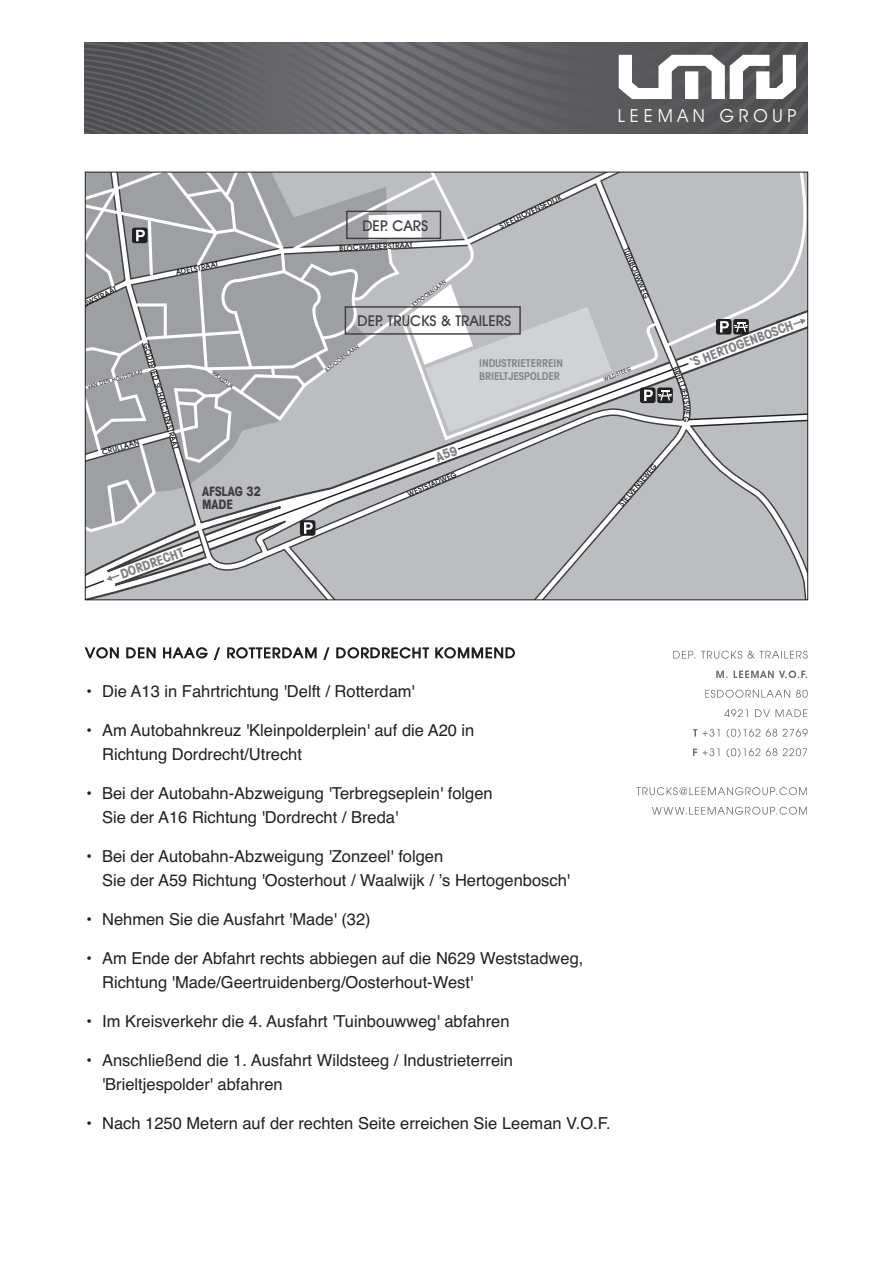
<style>
.page{position:relative;width:893px;height:1263px;background:#fff}
.page>*{position:absolute;margin:0;border:0;box-sizing:border-box;transform-origin:0 0}
.t1{font:18px "Avant Garde IT Cby BT";letter-spacing:.265em;color:#fff}
.t2{font:16.5px/24px "Helvetica";color:#231f20}
.t3{font:500 14.85px "Avant Garde IT Cby BT";color:#3e3e3f}
.t4{font:13.5px "Avant Garde";letter-spacing:.105em;color:#231f20}
.t5{font:700 condensed 12.9px "Avant Garde IT Cby BT";color:#808285}
.t6{font:700 condensed 12.9px/13px "Avant Garde IT Cby BT";color:#3e3e3f}
.t7{font:600 condensed 10.8px/12.9px "Avant Garde IT Cby BT";color:#808285}
.t8{font:500 7.65px "Avant Garde IT Cby BT";color:#050504}
.t9{font:500 5.55px "Avant Garde IT Cby BT";color:#231f20}
</style>
<div class="page">
<svg style="left:84px;top:43px;width:724px;height:3px;background:#5e5e61"></svg>
<svg style="left:84px;top:46px;width:724px;height:6px;background:#5e5e61"></svg>
<svg style="left:84px;top:52px;width:724px;height:3px;background:#5f5f62"></svg>
<svg style="left:84px;top:55px;width:724px;height:78px;background:#6b6c6e"></svg>
<svg style="left:673px;top:651px;width:129px;height:8px"></svg>
<svg style="left:716px;top:670px;width:91px;height:8px"></svg>
<svg style="left:705px;top:690px;width:103px;height:8px"></svg>
<svg style="left:724px;top:709px;width:83px;height:8px"></svg>
<svg style="left:693px;top:729px;width:108px;height:9px"></svg>
<svg style="left:693px;top:748px;width:108px;height:9px"></svg>
<svg style="left:636px;top:787px;width:124px;height:8px"></svg>
<svg style="left:652px;top:807px;width:155px;height:8px"></svg>
<svg style="left:87px;top:174px;width:719px;height:424px;background:#b9babd"></svg>
<svg style="left:433px;top:445px;width:27px;height:18px"></svg>
<svg style="left:678px;top:380px;width:130px;height:51px;background:#b9babc"></svg>
<p class="t8" style="left:83px;top:302px;width:38px;rotate:-25deg">UWSTRAAT</p>
<p class="t8" style="left:176px;top:270px;width:44px;rotate:-11deg">ADELSTRAAT</p>
<p class="t8" style="left:149px;top:343px;width:111px;rotate:74deg">GODFRIED SCHALCKENSTRAAT</p>
<p class="t9" style="left:87px;top:385px;width:59px;rotate:-15deg">VAN DEN HOUTSTRAAT</p>
<p class="t8" style="left:102px;top:450px;width:39px;rotate:-16deg">CRULLAAN</p>
<p class="t5" style="left:119px;top:570px;width:68px;rotate:-20deg">DORDRECHT</p>
<p class="t9" style="left:214px;top:371px;width:27px;rotate:37deg">HAASDIJK</p>
<p class="t6" style="left:202px;top:486px;width:60px">AFSLAG 32<br>MADE</p>
<p class="t3" style="left:363px;top:221px;width:67px">DEP. CARS</p>
<p class="t8" style="left:339px;top:246px;width:75px;rotate:-3deg">BLOCKMEKERSTRAAT</p>
<p class="t9" style="left:412px;top:304px;width:42px;rotate:-37deg">ESDOORNLAAN</p>
<p class="t8" style="left:499px;top:224px;width:70px;rotate:-26deg">STEELHOVENSEDIJK</p>
<p class="t3" style="left:358px;top:316px;width:155px">DEP. TRUCKS &amp; TRAILERS</p>
<p class="t9" style="left:325px;top:368px;width:42px;rotate:-37deg">ESDOORNLAAN</p>
<p class="t7" style="left:479px;top:357px;width:85px">INDUSTRIETERREIN<br>BRIELTJESPOLDER</p>
<p class="t8" style="left:407px;top:492px;width:54px;rotate:-23deg">WESTSTADWEG</p>
<p class="t1" style="left:618px;top:109px;width:180px">LEEMAN GROUP</p>
<p class="t8" style="left:628px;top:247px;width:56px;rotate:67deg">TUINBOUWWEG</p>
<p class="t9" style="left:603px;top:377px;width:30px;rotate:-21deg">WILDSTEEG</p>
<p class="t5" style="left:689px;top:359px;width:110px;rotate:-21deg">‘S HERTOGENBOSCH</p>
<p class="t8" style="left:678px;top:366px;width:16px;rotate:68deg">BRIE</p>
<p class="t8" style="left:618px;top:503px;width:55px;rotate:-49deg">STELVENSEWEG</p>
<p class="t4" style="left:85px;top:645px;width:431px">VON DEN HAAG / ROTTERDAM / DORDRECHT KOMMEND</p>
<p class="t2" style="left:85px;top:679px;width:331px">• Die A13 in Fahrtrichtung 'Delft / Rotterdam'</p>
<p class="t2" style="left:102px;top:718px;width:374px;text-indent:-17px">• Am Autobahnkreuz 'Kleinpolderplein' auf die A20 in<br>Richtung Dordrecht/Utrecht</p>
<p class="t2" style="left:102px;top:781px;width:392px;text-indent:-17px">• Bei der Autobahn-Abzweigung 'Terbregseplein' folgen<br>Sie der A16 Richtung 'Dordrecht / Breda'</p>
<p class="t2" style="left:102px;top:844px;width:469px;text-indent:-17px">• Bei der Autobahn-Abzweigung 'Zonzeel' folgen<br>Sie der A59 Richtung 'Oosterhout / Waalwijk / ʼs Hertogenbosch'</p>
<p class="t2" style="left:85px;top:907px;width:287px">• Nehmen Sie die Ausfahrt 'Made' (32)</p>
<p class="t2" style="left:102px;top:946px;width:483px;text-indent:-17px">• Am Ende der Abfahrt rechts abbiegen auf die N629 Weststadweg,<br>Richtung 'Made/Geertruidenberg/Oosterhout-West'</p>
<p class="t2" style="left:85px;top:1009px;width:426px">• Im Kreisverkehr die 4. Ausfahrt 'Tuinbouwweg' abfahren</p>
<p class="t2" style="left:102px;top:1048px;width:412px;text-indent:-17px">• Anschließend die 1. Ausfahrt Wildsteeg / Industrieterrein 'Brieltjespolder' abfahren</p>
<p class="t2" style="left:85px;top:1111px;width:527px">• Nach 1250 Metern auf der rechten Seite erreichen Sie Leeman V.O.F.</p>
</div>
